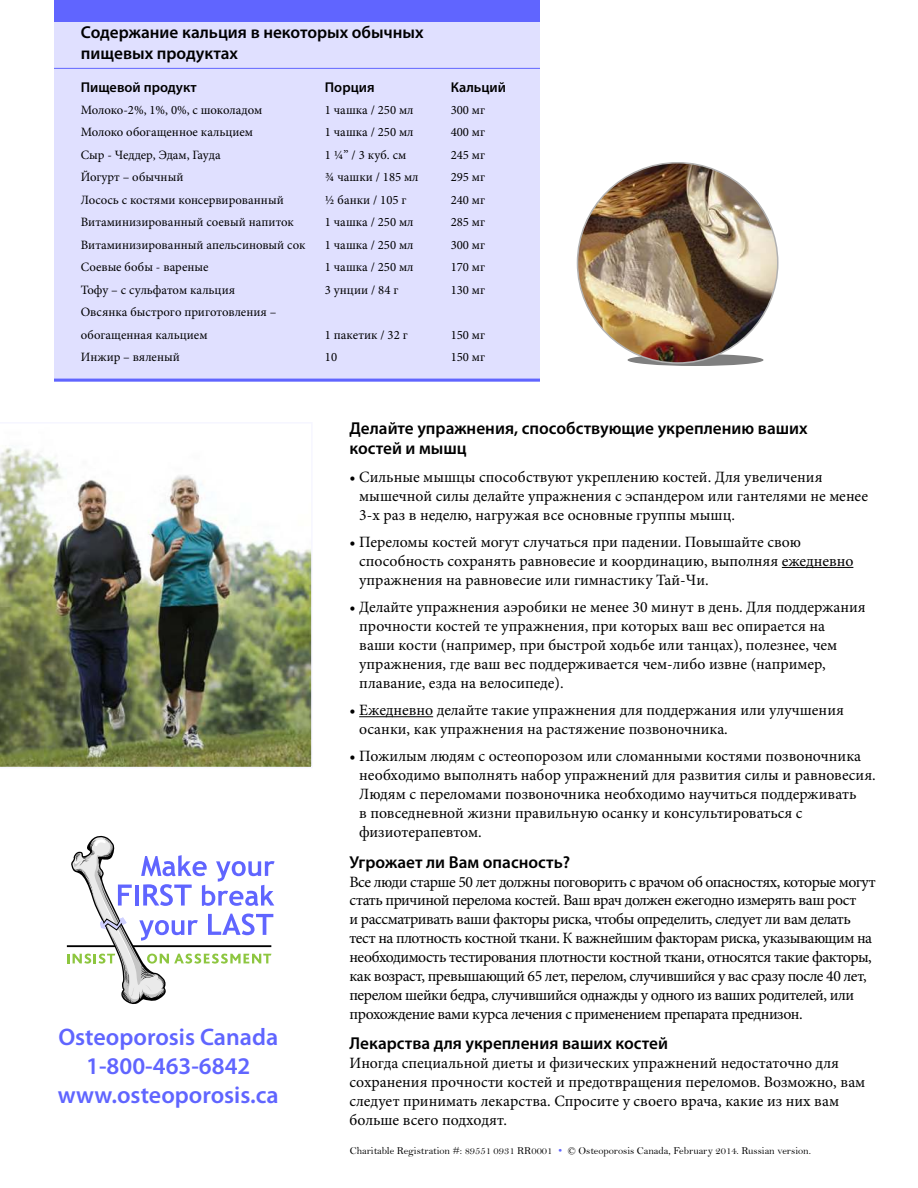
<style>
.page{position:relative;width:918px;height:1188px;background:#fff}
.page>*{position:absolute;margin:0;border:0;box-sizing:border-box;transform-origin:0 0}
.t1{font:600 24px/28.8px "Myriad Pro";color:#6065ff;text-align:center}
.t2{font:600 17.25px/20.7px "Myriad Pro";color:#000}
.t3{font:15.75px/18.9px "Minion Pro";letter-spacing:-.005em;color:#000}
.t4{font:15.75px/18.9px "Minion Pro";letter-spacing:-.03em;color:#000}
.t5{font:600 14.25px "Myriad Pro";color:#000}
.t6{font:12.75px/22.5px "Minion Pro";color:#000}
.t7{font:10.5px "Bell";color:#000}
.s1{font-family:"Gotham";color:#6065ff}
</style>
<div class="page">
<div style="left:54px;top:0;width:486px;height:381px;background:#e0e0ff"></div>
<hr style="left:782px;top:567px;width:71px;height:1px;background:#000">
<hr style="left:359px;top:716px;width:74px;height:1px;background:#000">
<svg style="left:628px;top:354px;width:136px;height:12px"></svg>
<img style="left:578px;top:163px;width:200px;height:200px;border-radius:100px">
<hr style="left:54px;top:68px;width:486px;height:1px;background:#6065ff">
<hr style="left:54px;top:379px;width:486px;height:3px;background:#6065ff">
<div style="left:54px;top:0;width:486px;height:21px;background:#6065ff"></div>
<img style="left:0;top:448px;width:312px;height:319px">
<svg style="left:67px;top:836px;width:208px;height:168px"></svg>
<p class="t2" style="left:81px;top:24px;width:344px">Содержание кальция в некоторых обычных пищевых продуктах</p>
<p class="t5" style="left:81px;top:82px;width:117px">Пищевой продукт</p>
<p class="t5" style="left:325px;top:82px;width:51px">Порция</p>
<p class="t5" style="left:451px;top:82px;width:57px">Кальций</p>
<p class="t6" style="left:81px;top:100px;width:226px">Молоко-2%, 1%, 0%, с шоколадом<br>Молоко обогащенное кальцием<br>Сыр - Чеддер, Эдам, Гауда<br>Йогурт – обычный<br>Лосось с костями консервированный<br>Витаминизированный соевый напиток<br>Витаминизированный апельсиновый сок<br>Соевые бобы - вареные<br>Тофу – с сульфатом кальция<br>Овсянка быстрого приготовления – обогащенная кальцием<br>Инжир – вяленый</p>
<p class="t6" style="left:325px;top:100px;width:95px">1 чашка / 250 мл<br>1 чашка / 250 мл<br>1 ¼” / 3 куб. см ¾ чашки / 185 мл ½ банки / 105 г<br>1 чашка / 250 мл<br>1 чашка / 250 мл<br>1 чашка / 250 мл<br>3 унции / 84 г</p>
<p class="t6" style="left:451px;top:100px;width:36px;text-align:justify">300 мг 400 мг 245 мг 295 мг 240 мг 285 мг 300 мг 170 мг 130 мг</p>
<p class="t6" style="left:451px;top:325px;width:36px">150 мг<br>150 мг</p>
<p class="t6" style="left:325px;top:325px;width:84px">1 пакетик / 32 г<br>10</p>
<h1 class="t1" style="left:58px;top:1025px;width:223px">Osteoporosis Canada<br>1-800-463-6842 www.osteoporosis.ca</h1>
<p class="t2" style="left:350px;top:419px;width:460px">Делайте упражнения, способствующие укреплению ваших костей и мышц</p>
<p class="t3" style="left:359px;top:469px;width:510px;text-indent:-10px">• Сильные мышцы способствуют укреплению костей. Для увеличения мышечной силы делайте упражнения с эспандером или гантелями не менее<br>3-х раз в неделю, нагружая все основные группы мышц.</p>
<p class="t3" style="left:359px;top:534px;width:496px;text-indent:-10px">• Переломы костей могут случаться при падении. Повышайте свою способность сохранять равновесие и координацию, выполняя ежедневно упражнения на равновесие или гимнастику Тай-Чи.</p>
<p class="t3" style="left:359px;top:599px;width:508px;text-indent:-10px">• Делайте упражнения аэробики не менее 30 минут в день. Для поддержания прочности костей те упражнения, при которых ваш вес опирается на<br>ваши кости (например, при быстрой ходьбе или танцах), полезнее, чем упражнения, где ваш вес поддерживается чем-либо извне (например, плавание, езда на велосипеде).</p>
<p class="t3" style="left:359px;top:702px;width:486px;text-indent:-10px">• Ежедневно делайте такие упражнения для поддержания или улучшения осанки, как упражнения на растяжение позвоночника.</p>
<p class="t3" style="left:359px;top:748px;width:518px;text-indent:-10px">• Пожилым людям с остеопорозом или сломанными костями позвоночника необходимо выполнять набор упражнений для развития силы и равновесия.<br>Людям с переломами позвоночника необходимо научиться поддерживать<br>в повседневной жизни правильную осанку и консультироваться с физиотерапевтом.</p>
<p class="t2" style="left:349px;top:853px;width:222px">Угрожает ли Вам опасность?</p>
<p class="t4" style="left:349px;top:873px;width:528px">Все люди старше 50 лет должны поговорить с врачом об опасностях, которые могут стать причиной перелома костей. Ваш врач должен ежегодно измерять ваш рост<br>и рассматривать ваши факторы риска, чтобы определить, следует ли вам делать тест на плотность костной ткани. К важнейшим факторам риска, указывающим на необходимость тестирования плотности костной ткани, относятся такие факторы, как возраст, превышающий 65 лет, перелом, случившийся у вас сразу после 40 лет, перелом шейки бедра, случившийся однажды у одного из ваших родителей, или прохождение вами курса лечения с применением препарата преднизон.</p>
<p class="t2" style="left:349px;top:1035px;width:320px">Лекарства для укрепления ваших костей</p>
<p class="t3" style="left:349px;top:1055px;width:517px">Иногда специальной диеты и физических упражнений недостаточно для сохранения прочности костей и предотвращения переломов. Возможно, вам следует принимать лекарства. Спросите у своего врача, какие из них вам больше всего подходят.</p>
<p class="t7" style="left:350px;top:1147px;width:463px">Charitable Registration #: 89551 0931 RR0001 <span class="s1">•</span> © Osteoporosis Canada, February 2014. Russian version.</p>
</div>
